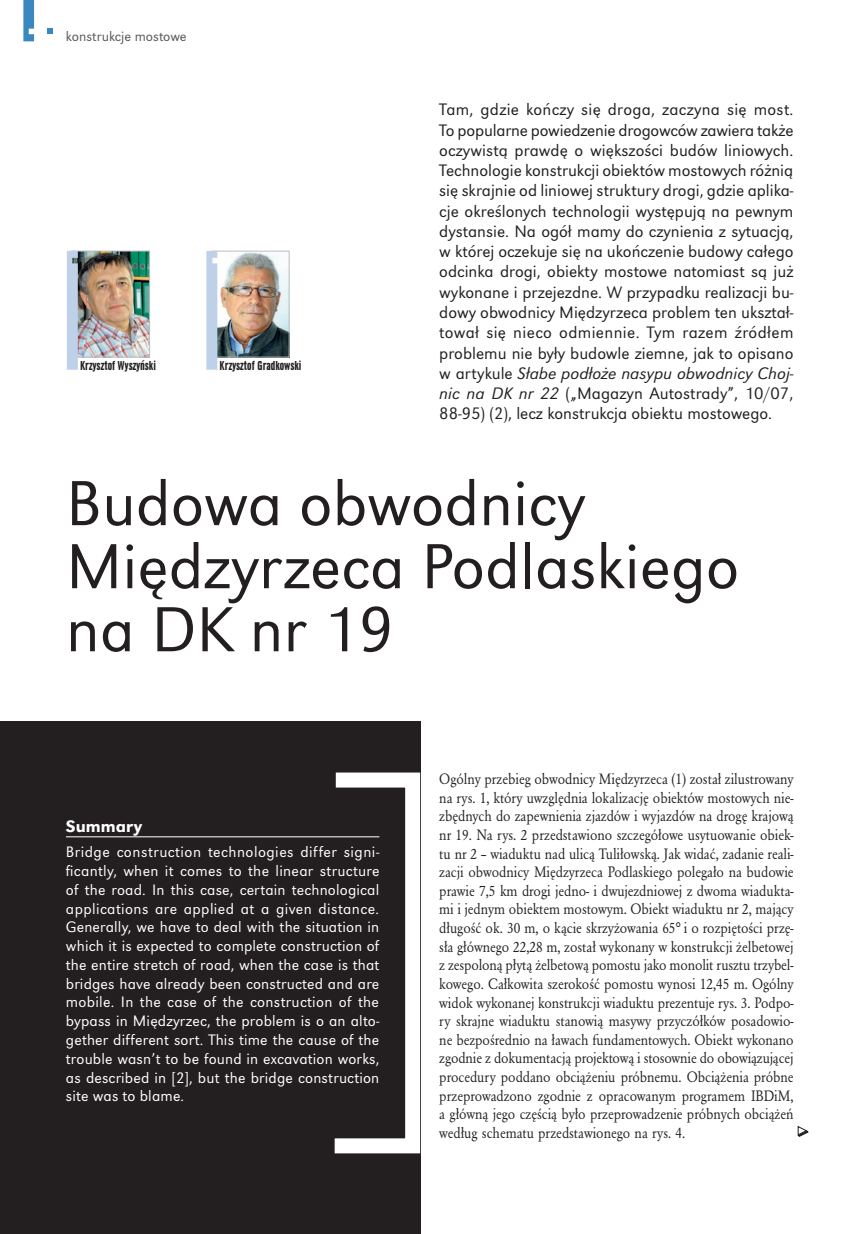
<style>
.page{position:relative;width:868px;height:1234px;background:#fff}
.page>*{position:absolute;margin:0;border:0;box-sizing:border-box;transform-origin:0 0}
._01_Tytuł_cienki{font:300 66px/63px "URW Grotesk TCE";color:#231f20}
._03_Lead{font:300 17.25px/20.2px "URW Grotesk TCE";color:#231f20;text-align:justify}
.summary_tytuł{font:500 17.25px "URW Grotesk TCE";color:#fff}
._05_bez_wciecia{font:15.75px/18.6px "URW Garamond TCE";color:#231f20;text-align:justify;scale:.9 1}
.summary_tresc{font:300 15.75px/18.8px "URW Grotesk TCE";letter-spacing:.01em;color:#fff;text-align:justify}
.pagina{font:300 14.25px "URW Grotesk TCE";color:#57585a}
._04_Autor{font:13.5px "URW Grotesk TCE Bol Con";color:#231f20;scale:.9 1}
.s1{font-style:italic}
</style>
<div class="page">
<svg style="left:23px;top:0;width:11px;height:41px"></svg>
<svg style="left:47px;top:29px;width:6px;height:5px"></svg>
<svg style="left:797px;top:1126px;width:12px;height:10px"></svg>
<div style="left:0;top:721px;width:420px;height:512px;background:#231f20"></div>
<hr style="left:66px;top:836px;width:313px;height:1px;background:#fff">
<img style="left:78px;top:253px;width:70px;height:102px">
<div style="left:71px;top:251px;width:79px;height:106px;border:1px solid #bcbdc0"></div>
<svg style="left:67px;top:251px;width:11px;height:118px"></svg>
<img style="left:217px;top:253px;width:70px;height:102px">
<div style="left:212px;top:251px;width:77px;height:106px;border:1px solid #bcbdc0"></div>
<svg style="left:206px;top:251px;width:11px;height:118px"></svg>
<svg style="left:319px;top:764px;width:102px;height:396px"></svg>
<p class="pagina" style="left:66px;top:29px;width:122px">konstrukcje mostowe</p>
<p class="_04_Autor" style="left:81px;top:358px;width:85px">Krzysztof Wyszyński</p>
<p class="_04_Autor" style="left:220px;top:358px;width:92px">Krzysztof Gradkowski</p>
<p class="_03_Lead" style="left:439px;top:99px;width:356px">Tam, gdzie kończy się droga, zaczyna się most.<br>To popularne powiedzenie drogowców zawiera także oczywistą prawdę o większości budów liniowych.<br>Technologie konstrukcji obiektów mostowych różnią się skrajnie od liniowej struktury drogi, gdzie aplika&shy;cje określonych technologii występują na pewnym dystansie. Na ogół mamy do czynienia z sytuacją, w której oczekuje się na ukończenie budowy całego odcinka drogi, obiekty mostowe natomiast są już wykonane i przejezdne. W przypadku realizacji bu&shy;dowy obwodnicy Międzyrzeca problem ten ukształ&shy;tował się nieco odmiennie. Tym razem źródłem problemu nie były budowle ziemne, jak to opisano w artykule <span class="s1">Słabe podłoże nasypu obwodnicy Choj&shy;nic na DK nr 22</span> („Magazyn Autostrady”, 10/07, 88-95) (2), lecz konstrukcja obiektu mostowego.</p>
<p class="_01_Tytuł_cienki" style="left:66px;top:471px;width:674px">Budowa obwodnicy<br>Międzyrzeca Podlaskiego na DK nr 19</p>
<p class="summary_tytuł" style="left:66px;top:816px;width:78px">Summary</p>
<p class="summary_tresc" style="left:66px;top:842px;width:315px">Bridge construction technologies differ signi&shy;ficantly, when it comes to the linear structure of the road. In this case, certain technological applications are applied at a given distance.<br>Generally, we have to deal with the situation in which it is expected to complete construction of the entire stretch of road, when the case is that bridges have already been constructed and are mobile. In the case of the construction of the bypass in Międzyrzec, the problem is o an alto&shy;gether different sort. This time the cause of the trouble wasn’t to be found in excavation works, as described in [2], but the bridge construction site was to blame.</p>
<p class="_05_bez_wciecia" style="left:439px;top:769px;width:395px">Ogólny przebieg obwodnicy Międzyrzeca (1) został zilustrowany na rys. 1, który uwzględnia lokalizację obiektów mostowych nie&shy;zbędnych do zapewnienia zjazdów i wyjazdów na drogę krajową nr 19. Na rys. 2 przedstawiono szczegółowe usytuowanie obiek&shy;tu nr 2 – wiaduktu nad ulicą Tuliłowską. Jak widać, zadanie reali&shy;zacji obwodnicy Międzyrzeca Podlaskiego polegało na budowie prawie 7,5 km drogi jedno- i dwujezdniowej z dwoma wiadukta&shy;mi i jednym obiektem mostowym. Obiekt wiaduktu nr 2, mający długość ok. 30 m, o kącie skrzyżowania 65° i o rozpiętości przę&shy;sła głównego 22,28 m, został wykonany w konstrukcji żelbetowej z zespoloną płytą żelbetową pomostu jako monolit rusztu trzybel&shy;kowego. Całkowita szerokość pomostu wynosi 12,45 m. Ogólny widok wykonanej konstrukcji wiaduktu prezentuje rys. 3. Podpo&shy;ry skrajne wiaduktu stanowią masywy przyczółków posadowio&shy;ne bezpośrednio na ławach fundamentowych. Obiekt wykonano zgodnie z dokumentacją projektową i stosownie do obowiązującej procedury poddano obciążeniu próbnemu. Obciążenia próbne przeprowadzono zgodnie z opracowanym programem IBDiM, a główną jego częścią było przeprowadzenie próbnych obciążeń według schematu przedstawionego na rys. 4.</p>
</div>
